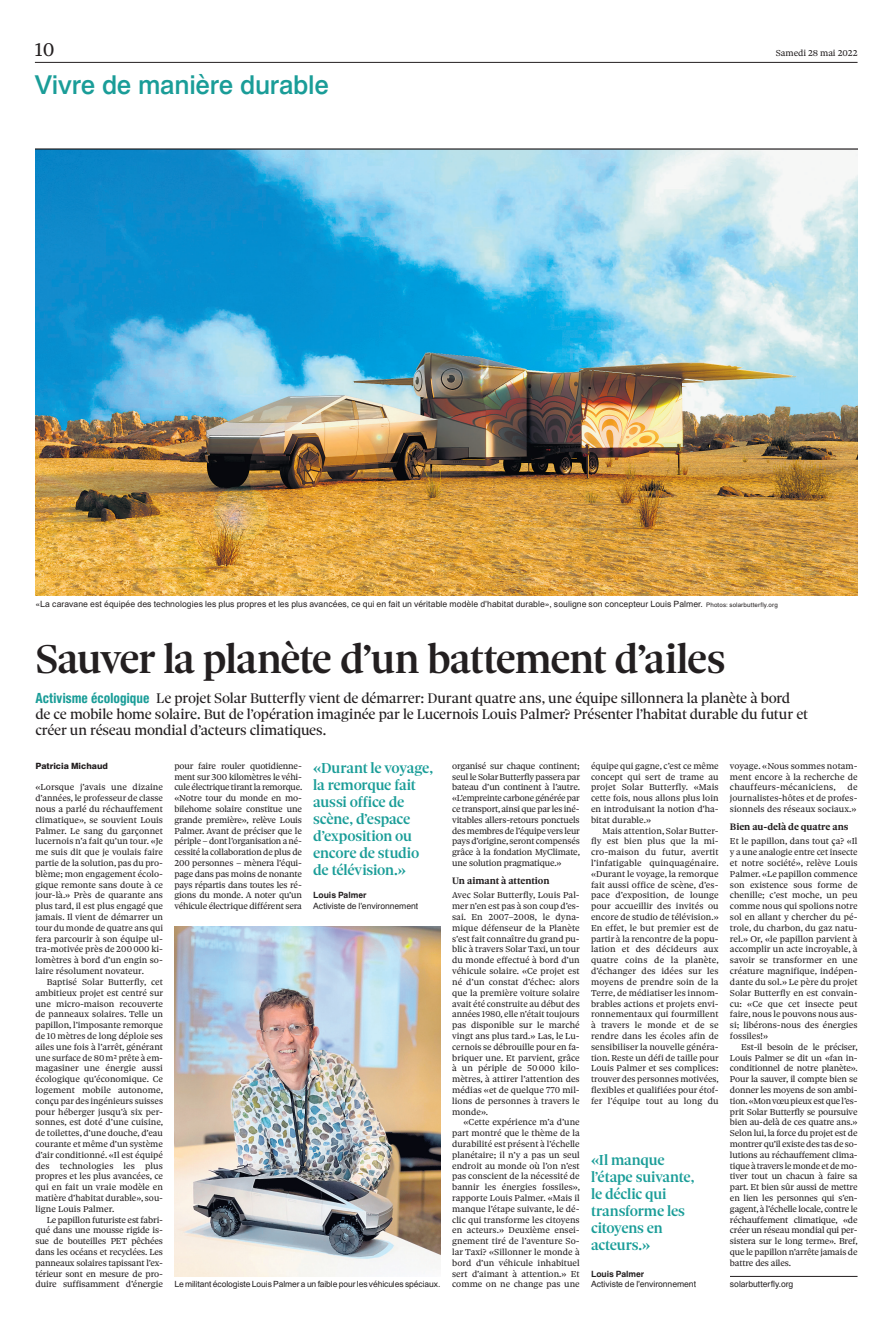
<style>
.page{position:relative;width:893px;height:1333px;background:#fff}
.page>*{position:absolute;margin:0;border:0;box-sizing:border-box;transform-origin:0 0}
.t1{font:500 43px "Sole Serif Headline";letter-spacing:-.025em;color:#231f20}
.t2{font:500 26px "Newhouse DT";letter-spacing:-.01em;color:#1a9d98}
.t3{font:20px "Sole Serif Text";color:#231f20}
.t4{font:500 15.5px/17px "Sole Serif Headline";letter-spacing:-.015em;color:#1a9d98}
.t5{font:15px/16px "Sole Serif Headline";letter-spacing:-.01em;color:#231f20}
.t6{font:700 10px "Sole Serif Text";letter-spacing:-.005em;color:#231f20}
.t7{font:9.2px/10.8px "Sole Serif Text";letter-spacing:.005em;color:#231f20;text-align:justify}
.t8{font:8.6px "Newhouse DT";letter-spacing:.005em;color:#231f20}
.t9{font:700 8.6px "Newhouse DT";letter-spacing:-.005em;color:#231f20}
.t10{font:800 8.6px "Newhouse DT";color:#231f20}
.t11{font:8.5px "Newhouse DT";letter-spacing:-.01em;color:#231f20}
.s1{font-size:6.2px}
.s2{font-family:"Newhouse DT Cond";font-weight:700;font-stretch:expanded;font-size:14px;color:#1a9d98}
</style>
<div class="page">
<hr style="left:35px;top:62px;width:822px;height:1px;background:#231f20">
<img style="left:35px;top:150px;width:822px;height:446px">
<hr style="left:35px;top:148px;width:822px;height:2px;background:#231f20">
<hr style="left:730px;top:1275px;width:127px;height:1px;background:#231f20">
<img style="left:174px;top:926px;width:267px;height:350px">
<h3 class="t3" style="left:35px;top:38px;width:21px">10</h3>
<h2 class="t2" style="left:35px;top:68px;width:295px">Vivre de manière durable</h2>
<p class="t7" style="left:776px;top:47px;width:83px">Samedi 28 mai 2022</p>
<p class="t8" style="left:35px;top:598px;width:744px">«La caravane est équipée des technologies les plus propres et les plus avancées, ce qui en fait un véritable modèle d’habitat durable», souligne son concepteur Louis Palmer. <span class="s1">Photos: solarbutterfly.org</span></p>
<h1 class="t1" style="left:35px;top:632px;width:692px">Sauver la planète d’un battement d’ailes</h1>
<p class="t5" style="left:35px;top:690px;width:774px"><span class="s2">Activisme écologique</span> Le projet Solar Butterfly vient de démarrer: Durant quatre ans, une équipe sillonnera la planète à bord de ce mobile home solaire. But de l’opération imaginée par le Lucernois Louis Palmer? Présenter l’habitat durable du futur et créer un réseau mondial d’acteurs climatiques.</p>
<h3 class="t4" style="left:313px;top:759px;width:121px">«Durant le voyage, la remorque fait aussi office de scène, d’espace d’exposition ou encore de studio de télévision.»</h3>
<p class="t9" style="left:313px;top:889px;width:55px">Louis Palmer</p>
<p class="t8" style="left:313px;top:900px;width:107px">Activiste de l’environnement</p>
<p class="t7" style="left:174px;top:760px;width:129px">pour faire rouler quotidienne&shy;ment sur 300 kilomètres le véhi&shy;cule électrique tirant la remorque. «Notre tour du monde en mo&shy;bilehome solaire constitue une grande première», relève Louis Palmer. Avant de préciser que le périple – dont l’organisation a né&shy;cessité la collaboration de plus de 200 personnes – mènera l’équi&shy;page dans pas moins de nonante pays répartis dans toutes les ré&shy;gions du monde. A noter qu’un véhicule électrique différent sera</p>
<p class="t7" style="left:452px;top:760px;width:129px">organisé sur chaque continent; seul le Solar Butterfly passera par bateau d’un continent à l’autre. «L’empreinte carbone générée par ce transport, ainsi que par les iné&shy;vitables allers-retours ponctuels des membres de l’équipe vers leur pays d’origine, seront compensés grâce à la fondation MyClimate, une solution pragmatique.»</p>
<p class="t7" style="left:591px;top:760px;width:129px">équipe qui gagne, c’est ce même concept qui sert de trame au projet Solar Butterfly. «Mais cette fois, nous allons plus loin en introduisant la notion d’ha&shy;bitat durable.»</p>
<p class="t7" style="left:591px;top:825px;width:129px;text-indent:11px">Mais attention, Solar Butter&shy;fly est bien plus que la mi&shy;cro-maison du futur, avertit l’infatigable quinquagénaire. «Durant le voyage, la remorque fait aussi office de scène, d’es&shy;pace d’exposition, de lounge pour accueillir des invités ou encore de studio de télévision.» En effet, le but premier est de partir à la rencontre de la popu&shy;lation et des décideurs aux quatre coins de la planète, d’échanger des idées sur les moyens de prendre soin de la Terre, de médiatiser les innom&shy;brables actions et projets envi&shy;ronnementaux qui fourmillent à travers le monde et de se rendre dans les écoles afin de sensibiliser la nouvelle généra&shy;tion. Reste un défi de taille pour Louis Palmer et ses complices: trouver des personnes motivées, flexibles et qualifiées pour étof&shy;fer l’équipe tout au long du</p>
<p class="t10" style="left:35px;top:760px;width:74px">Patricia Michaud</p>
<p class="t7" style="left:35px;top:782px;width:129px">«Lorsque j’avais une dizaine d’années, le professeur de classe nous a parlé du réchauffement climatique», se souvient Louis Palmer. Le sang du garçonnet lucernois n’a fait qu’un tour. «Je me suis dit que je voulais faire partie de la solution, pas du pro&shy;blème; mon engagement écolo&shy;gique remonte sans doute à ce jour-là.» Près de quarante ans plus tard, il est plus engagé que jamais. Il vient de démarrer un tour du monde de quatre ans qui fera parcourir à son équipe ul&shy;tra-motivée près de 200 000 ki&shy;lomètres à bord d’un engin so&shy;laire résolument novateur.</p>
<p class="t7" style="left:35px;top:976px;width:129px;text-indent:11px">Baptisé Solar Butterfly, cet ambitieux projet est centré sur une micro-maison recouverte de panneaux solaires. Telle un papillon, l’imposante remorque de 10 mètres de long déploie ses ailes une fois à l’arrêt, générant une surface de 80m² prête à em&shy;magasiner une énergie aussi écologique qu’économique. Ce logement mobile autonome, conçu par des ingénieurs suisses pour héberger jusqu’à six per&shy;sonnes, est doté d’une cuisine, de toilettes, d’une douche, d’eau courante et même d’un système d’air conditionné. «Il est équipé des technologies les plus propres et les plus avancées, ce qui en fait un vraie modèle en matière d’habitat durable», sou&shy;ligne Louis Palmer.</p>
<p class="t7" style="left:35px;top:1214px;width:129px;text-indent:11px">Le papillon futuriste est fabri&shy;qué dans une mousse rigide is&shy;sue de bouteilles PET pêchées dans les océans et recyclées. Les panneaux solaires tapissant l’ex&shy;térieur sont en mesure de pro&shy;duire suffisamment d’énergie</p>
<p class="t7" style="left:730px;top:760px;width:129px">voyage. «Nous sommes notam&shy;ment encore à la recherche de chauffeurs-mécaniciens,</p>
<p class="t7" style="left:730px;top:782px;width:129px;text-indent:117px">de journalistes-hôtes et de profes&shy;sionnels des réseaux sociaux.»</p>
<p class="t6" style="left:730px;top:820px;width:120px">Bien au-delà de quatre ans</p>
<p class="t7" style="left:730px;top:836px;width:129px">Et le papillon, dans tout ça? «Il y a une analogie entre cet insecte et notre société», relève Louis Palmer. «Le papillon commence son existence sous forme de chenille; c’est moche, un peu comme nous qui spolions notre sol en allant y chercher du pé&shy;trole, du charbon, du gaz natu&shy;rel.» Or, «le papillon parvient à accomplir un acte incroyable, à savoir se transformer en une créature magnifique, indépen&shy;dante du sol.» Le père du projet Solar Butterfly en est convain&shy;cu: «Ce que cet insecte peut faire, nous le pouvons nous aus&shy;si; libérons-nous des énergies fossiles!»</p>
<p class="t7" style="left:730px;top:1041px;width:129px;text-indent:11px">Est-il besoin de le préciser, Louis Palmer se dit un «fan in&shy;conditionnel de notre planète».<br>Pour la sauver, il compte bien se donner les moyens de son ambi&shy;tion. «Mon vœu pieux est que l’es&shy;prit Solar Butterfly se poursuive bien au-delà de ces quatre ans.» Selon lui, la force du projet est de montrer qu’il existe des tas de so&shy;lutions au réchauffement clima&shy;tique à travers le monde et de mo&shy;tiver tout un chacun à faire sa part. Et bien sûr aussi de mettre en lien les personnes qui s’en&shy;gagent, à l’échelle locale, contre le réchauffement climatique, «de créer un réseau mondial qui per&shy;sistera sur le long terme». Bref, que le papillon n’arrête jamais de battre des ailes.</p>
<p class="t8" style="left:730px;top:1278px;width:65px">solarbutterfly.org</p>
<p class="t6" style="left:452px;top:874px;width:99px">Un aimant à attention</p>
<p class="t7" style="left:452px;top:890px;width:129px">Avec Solar Butterfly, Louis Pal&shy;mer n’en est pas à son coup d’es&shy;sai. En 2007–2008, le dyna&shy;mique défenseur de la Planète s’est fait connaître du grand pu&shy;blic à travers Solar Taxi, un tour du monde effectué à bord d’un véhicule solaire. «Ce projet est né d’un constat d’échec: alors que la première voiture solaire avait été construite au début des années 1980, elle n’était toujours pas disponible sur le marché vingt ans plus tard.» Las, le Lu&shy;cernois se débrouille pour en fa&shy;briquer une. Et parvient, grâce à un périple de 50000 kilo&shy;mètres, à attirer l’attention des médias «et de quelque 770 mil&shy;lions de personnes à travers le monde».</p>
<p class="t7" style="left:452px;top:1116px;width:129px;text-indent:11px">«Cette expérience m’a d’une part montré que le thème de la durabilité est présent à l’échelle planétaire; il n’y a pas un seul endroit au monde où l’on n’est pas conscient de la nécessité de bannir les énergies fossiles», rapporte Louis Palmer. «Mais il manque l’étape suivante, le dé&shy;clic qui transforme les citoyens en acteurs.» Deuxième ensei&shy;gnement tiré de l’aventure So&shy;lar Taxi? «Sillonner le monde à bord d’un véhicule inhabituel sert d’aimant à attention.» Et comme on ne change pas une</p>
<h3 class="t4" style="left:591px;top:1151px;width:105px">«Il manque l’étape suivante, le déclic qui transforme les citoyens en acteurs.»</h3>
<p class="t9" style="left:591px;top:1267px;width:55px">Louis Palmer</p>
<p class="t8" style="left:591px;top:1278px;width:107px">Activiste de l’environnement</p>
<p class="t11" style="left:174px;top:1278px;width:268px">Le militant écologiste Louis Palmer a un faible pour les véhicules spéciaux.</p>
</div>
